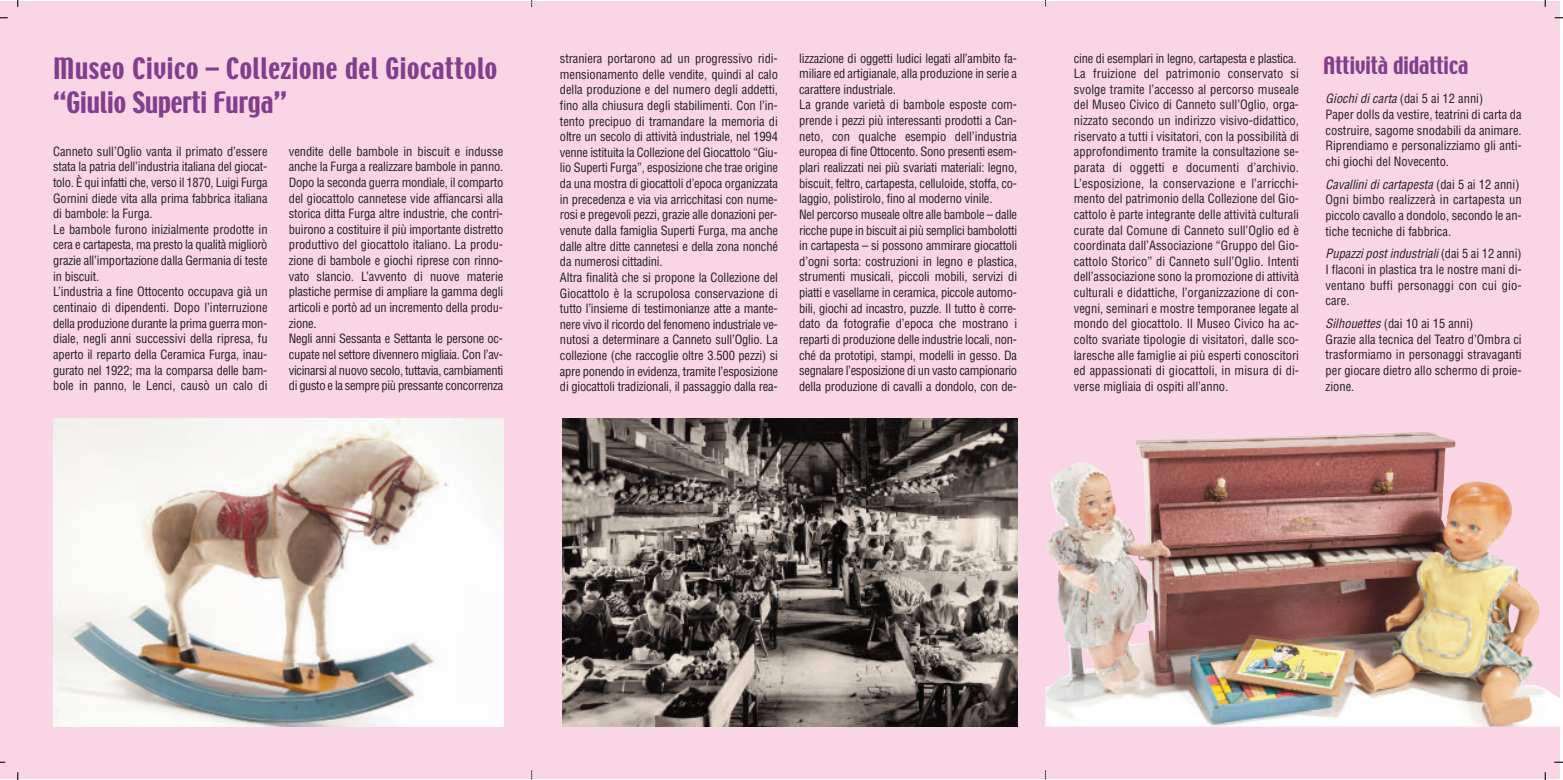
<style>
.page{position:relative;width:1563px;height:780px;background:#fff}
.page>*{position:absolute;margin:0;border:0;box-sizing:border-box;transform-origin:0 0}
.t1{font:26.25px/33.8px "Techno";letter-spacing:.025em;color:#803e8d}
.t2{font:21.25px "Techno";color:#803e8d}
.t3{font:condensed 12.5px/15.6px "Helvetica";letter-spacing:-.01em;color:#231f20}
.s1{font-style:italic}
</style>
<div class="page">
<div style="left:0;top:1px;width:1559px;height:777px;background:#fad5e5"></div>
<svg style="left:1544px;top:0;width:2px;height:7px"></svg>
<img style="left:53px;top:418px;width:450px;height:308px">
<img style="left:562px;top:418px;width:455px;height:308px">
<img style="left:1045px;top:432px;width:515px;height:294px">
<svg style="left:1544px;top:772px;width:2px;height:8px"></svg>
<h1 class="t1" style="left:53px;top:53px;width:446px">Museo Civico – Collezione del Giocattolo “Giulio Superti Furga”</h1>
<p class="t3" style="left:53px;top:143px;width:216px">Canneto sull’Oglio vanta il primato d’essere stata la patria dell’industria italiana del giocat&shy;tolo. È qui infatti che, verso il 1870, Luigi Furga Gornini diede vita alla prima fabbrica italiana di bambole: la Furga.<br>Le bambole furono inizialmente prodotte in cera e cartapesta, ma presto la qualità migliorò grazie all’importazione dalla Germania di teste in biscuit.<br>L’industria a fine Ottocento occupava già un centinaio di dipendenti. Dopo l’interruzione della produzione durante la prima guerra mon&shy;diale, negli anni successivi della ripresa, fu aperto il reparto della Ceramica Furga, inau&shy;gurato nel 1922; ma la comparsa delle bam&shy;bole in panno, le Lenci, causò un calo di</p>
<p class="t3" style="left:289px;top:143px;width:216px">vendite delle bambole in biscuit e indusse anche la Furga a realizzare bambole in panno.<br>Dopo la seconda guerra mondiale, il comparto del giocattolo cannetese vide affiancarsi alla storica ditta Furga altre industrie, che contri&shy;buirono a costituire il più importante distretto produttivo del giocattolo italiano. La produ&shy;zione di bambole e giochi riprese con rinno&shy;vato slancio. L’avvento di nuove materie plastiche permise di ampliare la gamma degli articoli e portò ad un incremento della produ&shy;zione.<br>Negli anni Sessanta e Settanta le persone oc&shy;cupate nel settore divennero migliaia. Con l’av&shy;vicinarsi al nuovo secolo, tuttavia, cambiamenti di gusto e la sempre più pressante concorrenza</p>
<p class="t3" style="left:560px;top:51px;width:219px">straniera portarono ad un progressivo ridi&shy;mensionamento delle vendite, quindi al calo della produzione e del numero degli addetti, fino alla chiusura degli stabilimenti. Con l’in&shy;tento precipuo di tramandare la memoria di oltre un secolo di attività industriale, nel 1994 venne istituita la Collezione del Giocattolo “Giu&shy;lio Superti Furga”, esposizione che trae origine da una mostra di giocattoli d’epoca organizzata in precedenza e via via arricchitasi con nume&shy;rosi e pregevoli pezzi, grazie alle donazioni per&shy;venute dalla famiglia Superti Furga, ma anche dalle altre ditte cannetesi e della zona nonché da numerosi cittadini.<br>Altra finalità che si propone la Collezione del Giocattolo è la scrupolosa conservazione di tutto l’insieme di testimonianze atte a mante&shy;nere vivo il ricordo del fenomeno industriale ve&shy;nutosi a determinare a Canneto sull’Oglio. La collezione (che raccoglie oltre 3.500 pezzi) si apre ponendo in evidenza, tramite l’esposizione di giocattoli tradizionali, il passaggio dalla rea-</p>
<p class="t3" style="left:799px;top:50px;width:219px">lizzazione di oggetti ludici legati all’ambito fa&shy;miliare ed artigianale, alla produzione in serie a carattere industriale.<br>La grande varietà di bambole esposte com&shy;prende i pezzi più interessanti prodotti a Can&shy;neto, con qualche esempio dell’industria europea di fine Ottocento. Sono presenti esem&shy;plari realizzati nei più svariati materiali: legno, biscuit, feltro, cartapesta, celluloide, stoffa, co&shy;laggio, polistirolo, fino al moderno vinile.<br>Nel percorso museale oltre alle bambole – dalle ricche pupe in biscuit ai più semplici bambolotti in cartapesta – si possono ammirare giocattoli d’ogni sorta: costruzioni in legno e plastica, strumenti musicali, piccoli mobili, servizi di piatti e vasellame in ceramica, piccole automo&shy;bili, giochi ad incastro, puzzle. Il tutto è corre&shy;dato da fotografie d’epoca che mostrano i reparti di produzione delle industrie locali, non&shy;ché da prototipi, stampi, modelli in gesso. Da segnalare l’esposizione di un vasto campionario della produzione di cavalli a dondolo, con de-</p>
<h2 class="t2" style="left:1323px;top:55px;width:146px">Attività didattica</h2>
<p class="t3" style="left:1074px;top:50px;width:227px">cine di esemplari in legno, cartapesta e plastica.<br>La fruizione del patrimonio conservato si svolge tramite l’accesso al percorso museale del Museo Civico di Canneto sull’Oglio, orga&shy;nizzato secondo un indirizzo visivo-didattico, riservato a tutti i visitatori, con la possibilità di approfondimento tramite la consultazione se&shy;parata di oggetti e documenti d’archivio.<br>L’esposizione, la conservazione e l’arricchi&shy;mento del patrimonio della Collezione del Gio&shy;cattolo è parte integrante delle attività culturali curate dal Comune di Canneto sull’Oglio ed è coordinata dall’Associazione “Gruppo del Gio&shy;cattolo Storico” di Canneto sull’Oglio. Intenti dell’associazione sono la promozione di attività culturali e didattiche, l’organizzazione di con&shy;vegni, seminari e mostre temporanee legate al mondo del giocattolo. Il Museo Civico ha ac&shy;colto svariate tipologie di visitatori, dalle sco&shy;laresche alle famiglie ai più esperti conoscitori ed appassionati di giocattoli, in misura di di&shy;verse migliaia di ospiti all’anno.</p>
<p class="t3" style="left:1325px;top:91px;width:198px"><span class="s1">Giochi di carta</span> (dai 5 ai 12 anni)<br>Paper dolls da vestire, teatrini di carta da costruire, sagome snodabili da animare.<br>Riprendiamo e personalizziamo gli anti&shy;chi giochi del Novecento.</p>
<p class="t3" style="left:1325px;top:177px;width:198px"><span class="s1">Cavallini di cartapesta</span> (dai 5 ai 12 anni)<br>Ogni bimbo realizzerà in cartapesta un piccolo cavallo a dondolo, secondo le an&shy;tiche tecniche di fabbrica.</p>
<p class="t3" style="left:1325px;top:246px;width:198px;text-align:justify"><span class="s1">Pupazzi post industriali</span> (dai 5 ai 12 anni)<br>I flaconi in plastica tra le nostre mani di&shy;ventano buffi personaggi con cui gio&shy;care.</p>
<p class="t3" style="left:1325px;top:316px;width:198px"><span class="s1">Silhouettes</span> (dai 10 ai 15 anni)<br>Grazie alla tecnica del Teatro d’Ombra ci trasformiamo in personaggi stravaganti per giocare dietro allo schermo di proie&shy;zione.</p>
</div>
